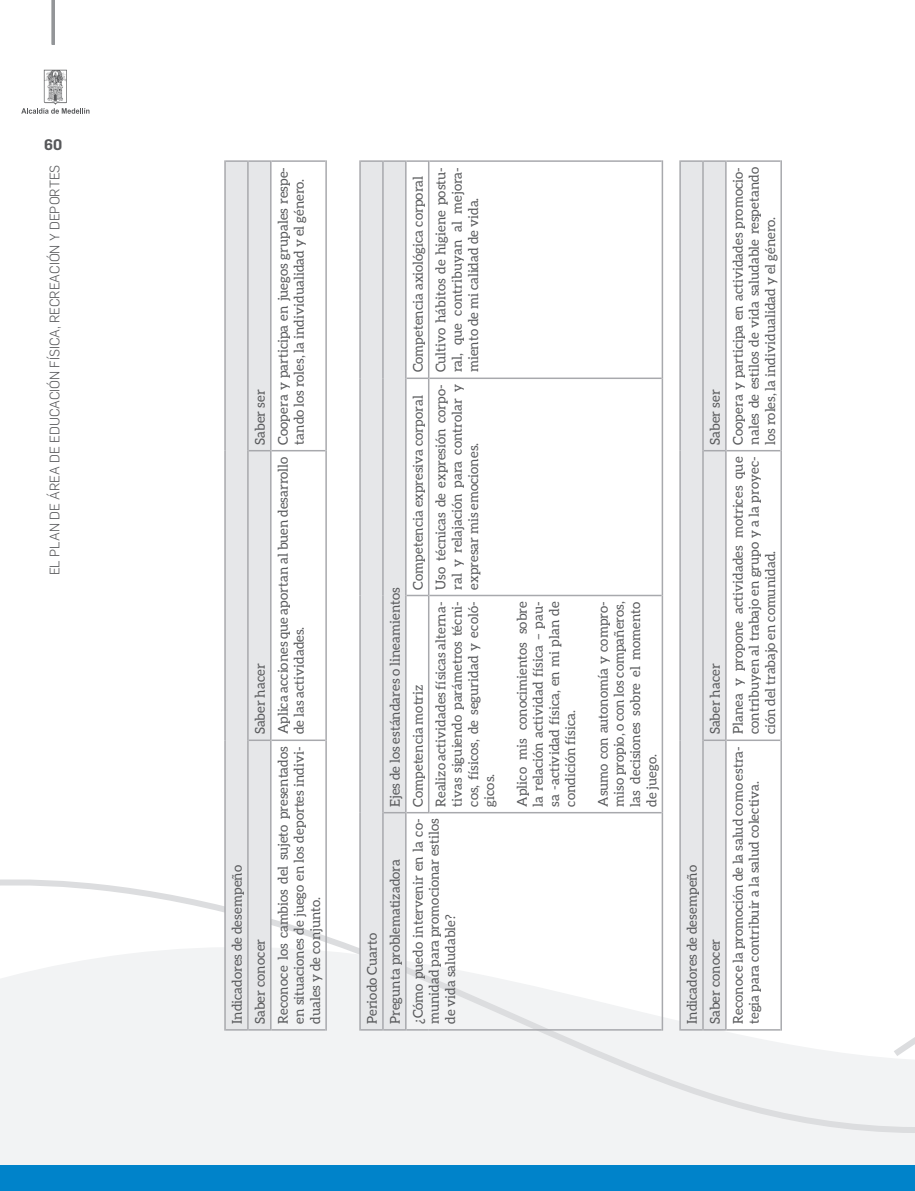
<style>
.page{position:relative;width:915px;height:1191px;background:#fff}
.page>*{position:absolute;margin:0;border:0;box-sizing:border-box;transform-origin:0 0}
.t1{font:600 15px "Flama";color:#57585a}
.t2{font:13.5px/16.2px "Aleo";color:#57585a;text-align:justify}
.t3{font:300 13.5px "Flama";color:#57585a}
</style>
<div class="page">
<svg style="left:0;top:841px;width:914px;height:324px"></svg>
<div style="left:0;top:1165px;width:914px;height:26px;background:#0083ca"></div>
<hr style="left:52px;top:0;width:3px;height:45px;background:#939598">
<svg style="left:21px;top:70px;width:68px;height:44px"></svg>
<hr style="left:224px;top:740px;width:2px;height:290px;background:#a8a9ad">
<hr style="left:224px;top:451px;width:2px;height:289px;background:#a8a9ad">
<hr style="left:224px;top:160px;width:2px;height:291px;background:#a8a9ad">
<hr style="left:226px;top:160px;width:21px;height:2px;background:#a8a9ad">
<hr style="left:247px;top:160px;width:1px;height:291px;background:#a8a9ad">
<svg style="left:225px;top:161px;width:45px;height:869px;background:#dbdcde"></svg>
<hr style="left:248px;top:160px;width:22px;height:2px;background:#a8a9ad">
<hr style="left:270px;top:740px;width:1px;height:290px;background:#a8a9ad">
<hr style="left:271px;top:1029px;width:54px;height:1px;background:#a8a9ad">
<hr style="left:270px;top:451px;width:1px;height:289px;background:#a8a9ad">
<hr style="left:271px;top:739px;width:54px;height:2px;background:#a8a9ad">
<hr style="left:270px;top:160px;width:1px;height:291px;background:#a8a9ad">
<hr style="left:271px;top:450px;width:54px;height:1px;background:#a8a9ad">
<hr style="left:271px;top:160px;width:54px;height:2px;background:#a8a9ad">
<hr style="left:325px;top:740px;width:2px;height:290px;background:#a8a9ad">
<hr style="left:325px;top:451px;width:2px;height:289px;background:#a8a9ad">
<hr style="left:325px;top:160px;width:2px;height:291px;background:#a8a9ad">
<hr style="left:359px;top:812px;width:1px;height:218px;background:#a8a9ad">
<hr style="left:359px;top:595px;width:1px;height:217px;background:#a8a9ad">
<hr style="left:359px;top:378px;width:1px;height:217px;background:#a8a9ad">
<hr style="left:359px;top:160px;width:1px;height:218px;background:#a8a9ad">
<hr style="left:360px;top:160px;width:22px;height:2px;background:#a8a9ad">
<hr style="left:382px;top:160px;width:1px;height:218px;background:#a8a9ad">
<hr style="left:383px;top:160px;width:22px;height:2px;background:#a8a9ad">
<svg style="left:360px;top:161px;width:68px;height:869px"></svg>
<hr style="left:405px;top:160px;width:1px;height:218px;background:#a8a9ad">
<hr style="left:406px;top:377px;width:22px;height:2px;background:#a8a9ad">
<hr style="left:406px;top:160px;width:22px;height:2px;background:#a8a9ad">
<hr style="left:428px;top:1029px;width:233px;height:1px;background:#a8a9ad">
<hr style="left:428px;top:595px;width:1px;height:218px;background:#a8a9ad">
<hr style="left:429px;top:812px;width:232px;height:1px;background:#a8a9ad">
<hr style="left:428px;top:378px;width:1px;height:217px;background:#a8a9ad">
<hr style="left:429px;top:595px;width:232px;height:1px;background:#a8a9ad">
<hr style="left:428px;top:160px;width:1px;height:218px;background:#a8a9ad">
<hr style="left:429px;top:377px;width:232px;height:2px;background:#a8a9ad">
<hr style="left:429px;top:160px;width:232px;height:2px;background:#a8a9ad">
<hr style="left:661px;top:812px;width:2px;height:218px;background:#a8a9ad">
<hr style="left:661px;top:595px;width:2px;height:217px;background:#a8a9ad">
<hr style="left:661px;top:378px;width:2px;height:217px;background:#a8a9ad">
<hr style="left:661px;top:160px;width:2px;height:218px;background:#a8a9ad">
<hr style="left:679px;top:740px;width:1px;height:290px;background:#a8a9ad">
<hr style="left:679px;top:451px;width:1px;height:289px;background:#a8a9ad">
<hr style="left:679px;top:160px;width:1px;height:291px;background:#a8a9ad">
<hr style="left:680px;top:160px;width:22px;height:2px;background:#a8a9ad">
<hr style="left:702px;top:160px;width:1px;height:291px;background:#a8a9ad">
<svg style="left:680px;top:161px;width:44px;height:869px;background:#e2e3e5"></svg>
<hr style="left:703px;top:160px;width:21px;height:2px;background:#a8a9ad">
<hr style="left:724px;top:740px;width:2px;height:290px;background:#a8a9ad">
<hr style="left:726px;top:1029px;width:54px;height:1px;background:#a8a9ad">
<hr style="left:724px;top:451px;width:2px;height:289px;background:#a8a9ad">
<hr style="left:726px;top:739px;width:54px;height:2px;background:#a8a9ad">
<hr style="left:724px;top:160px;width:2px;height:291px;background:#a8a9ad">
<hr style="left:726px;top:450px;width:54px;height:1px;background:#a8a9ad">
<hr style="left:726px;top:160px;width:54px;height:2px;background:#a8a9ad">
<hr style="left:780px;top:740px;width:1px;height:290px;background:#a8a9ad">
<hr style="left:780px;top:451px;width:1px;height:289px;background:#a8a9ad">
<hr style="left:780px;top:160px;width:1px;height:291px;background:#a8a9ad">
<p class="t1" style="left:44px;top:134px;width:20px">60</p>
<p class="t3" style="left:46px;top:575px;width:412px;rotate:-90deg">EL PLAN DE ÁREA DE EDUCACIÓN FÍSICA, RECREACIÓN Y DEPORTES</p>
<p class="t2" style="left:251px;top:445px;width:57px;rotate:-90deg">Saber ser</p>
<p class="t2" style="left:251px;top:734px;width:73px;rotate:-90deg">Saber hacer</p>
<p class="t2" style="left:225px;top:1024px;width:160px;line-height:22.8px;rotate:-90deg">Indicadores de desempeño<br>Saber conocer</p>
<p class="t2" style="left:274px;top:445px;width:279px;rotate:-90deg">Coopera y participa en juegos grupales respe&shy;tando los roles, la individualidad y el género.</p>
<p class="t2" style="left:274px;top:734px;width:279px;rotate:-90deg">Aplica acciones que aportan al buen desarrollo de las actividades.</p>
<p class="t2" style="left:274px;top:1024px;width:279px;rotate:-90deg">Reconoce los cambios del sujeto presentados en situaciones de juego en los deportes indivi&shy;duales y de conjunto.</p>
<p class="t2" style="left:386px;top:806px;width:221px;rotate:-90deg">Ejes de los estándares o lineamientos</p>
<p class="t2" style="left:360px;top:1024px;width:166px;line-height:22.8px;rotate:-90deg">Periodo Cuarto<br>Pregunta problematizadora</p>
<p class="t2" style="left:409px;top:372px;width:198px;rotate:-90deg">Competencia axiológica corporal</p>
<p class="t2" style="left:409px;top:589px;width:195px;rotate:-90deg">Competencia expresiva corporal</p>
<p class="t2" style="left:409px;top:806px;width:124px;rotate:-90deg">Competencia motriz</p>
<p class="t2" style="left:432px;top:372px;width:207px;rotate:-90deg">Cultivo hábitos de higiene postu&shy;ral, que contribuyan al mejora&shy;miento de mi calidad de vida.</p>
<p class="t2" style="left:432px;top:589px;width:207px;rotate:-90deg">Uso técnicas de expresión corpo&shy;ral y relajación para controlar y expresar mis emociones.</p>
<p class="t2" style="left:432px;top:806px;width:207px;rotate:-90deg">Realizo actividades físicas alterna&shy;tivas siguiendo parámetros técni&shy;cos, físicos, de seguridad y ecoló&shy;gicos.</p>
<p class="t2" style="left:513px;top:806px;width:207px;rotate:-90deg">Aplico mis conocimientos sobre la relación actividad física – pau&shy;sa -actividad física, en mi plan de condición física.</p>
<p class="t2" style="left:594px;top:806px;width:207px;rotate:-90deg">Asumo con autonomía y compro&shy;miso propio, o con los compañeros, las decisiones sobre el momento de juego.</p>
<p class="t2" style="left:409px;top:1024px;width:207px;rotate:-90deg">¿Cómo puedo intervenir en la co&shy;munidad para promocionar estilos de vida saludable?</p>
<p class="t2" style="left:706px;top:445px;width:57px;rotate:-90deg">Saber ser</p>
<p class="t2" style="left:706px;top:734px;width:73px;rotate:-90deg">Saber hacer</p>
<p class="t2" style="left:680px;top:1024px;width:160px;line-height:22.8px;rotate:-90deg">Indicadores de desempeño<br>Saber conocer</p>
<p class="t2" style="left:729px;top:445px;width:279px;rotate:-90deg">Coopera y participa en actividades promocio&shy;nales de estilos de vida saludable respetando los roles, la individualidad y el género.</p>
<p class="t2" style="left:729px;top:734px;width:279px;rotate:-90deg">Planea y propone actividades motrices que contribuyen al trabajo en grupo y a la proyec&shy;ción del trabajo en comunidad.</p>
<p class="t2" style="left:729px;top:1024px;width:279px;rotate:-90deg">Reconoce la promoción de la salud como estra&shy;tegia para contribuir a la salud colectiva.</p>
</div>
